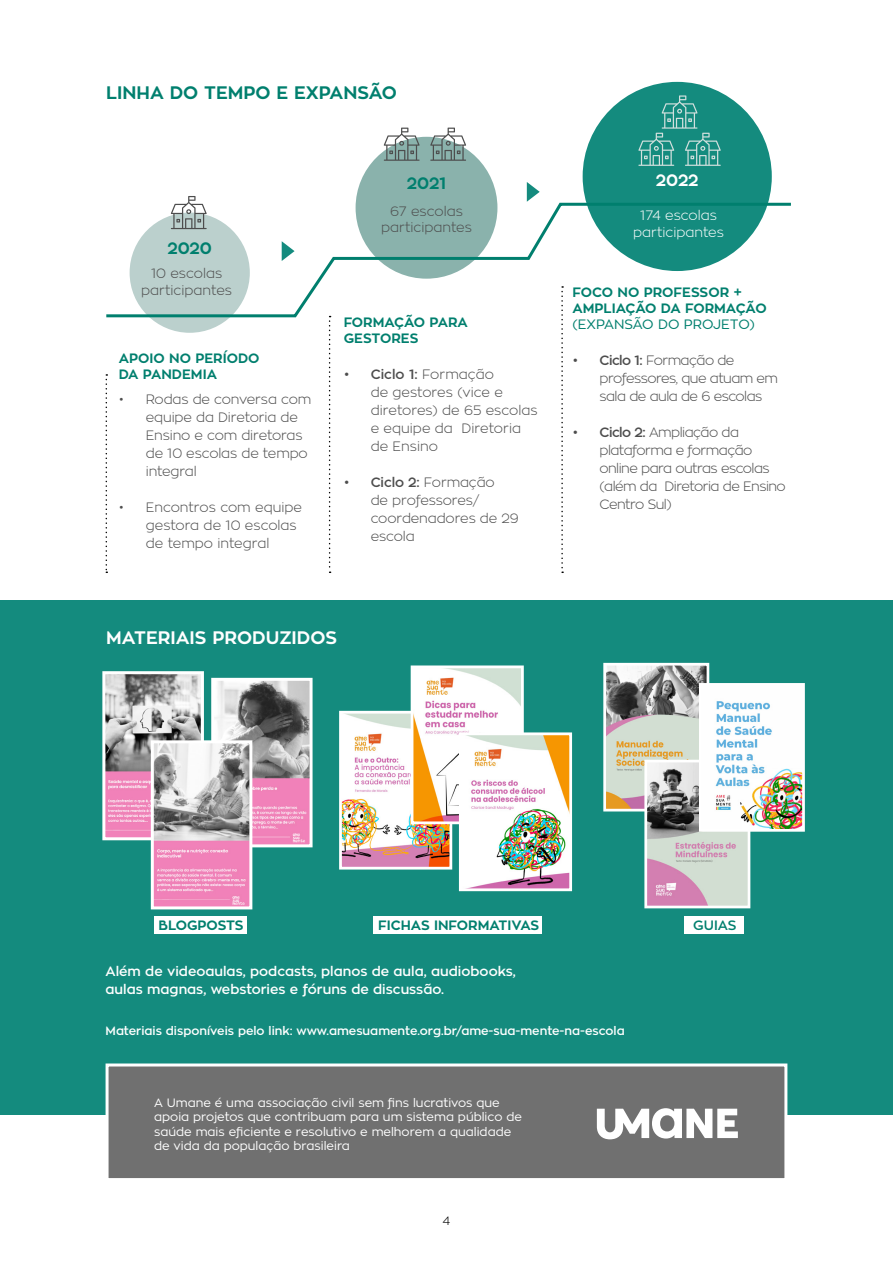
<style>
.page{position:relative;width:893px;height:1263px;background:#fff}
.page>*{position:absolute;margin:0;border:0;box-sizing:border-box;transform-origin:0 0}
.t1{font:700 18px "Zona Pro";color:#007f6e}
.t2{font:700 18px "Zona Pro";color:#fff}
.t3{font:700 16.5px "Zona Pro";color:#007f6e}
.t4{font:700 16.5px "Zona Pro";color:#fff}
.t5{font:300 13.5px/18px "Zona Pro";letter-spacing:-.01em;color:#4d4d4d}
.t6{font:300 13.5px/18px "Zona Pro";letter-spacing:-.04em;color:#4d4d4d}
.t7{font:700 13.5px/16.2px "Zona Pro";color:#007f6e}
.t8{font:600 13.5px/18px "Zona Pro";color:#fff}
.t9{font:300 13.5px/16.2px "Zona Pro";color:#fff;text-align:center}
.t10{font:13.5px "Zona Pro";color:#007f6e}
.t11{font:600 13.5px "Zona Pro";color:#007f6e}
.t12{font:12px/14.4px "Zona Pro";color:#fff}
.t13{font:600 12px "Zona Pro";color:#fff}
.t14{font:300 12px "Zona Pro";color:#000}
.s1{font-weight:600}
</style>
<div class="page">
<div style="left:0;top:601px;width:893px;height:514px;background:#148b7e"></div>
<div style="left:130px;top:213px;width:120px;height:120px;background:#bbd0cd;border-radius:50%"></div>
<div style="left:356px;top:137px;width:141px;height:142px;background:#8ab2ac;border-radius:50%"></div>
<div style="left:583px;top:82px;width:189px;height:189px;background:#148b7e;border-radius:50%"></div>
<div style="left:106px;top:1063px;width:681px;height:118px;background:#707070;border:3px solid #fff"></div>
<svg style="left:597px;top:1108px;width:141px;height:31px"></svg>
<svg style="left:527px;top:182px;width:13px;height:19px"></svg>
<svg style="left:106px;top:374px;width:1px;height:199px"></svg>
<svg style="left:329px;top:320px;width:2px;height:253px"></svg>
<svg style="left:561px;top:319px;width:2px;height:254px"></svg>
<svg style="left:106px;top:201px;width:685px;height:118px"></svg>
<svg style="left:171px;top:196px;width:36px;height:33px"></svg>
<svg style="left:384px;top:128px;width:36px;height:33px"></svg>
<svg style="left:430px;top:128px;width:36px;height:33px"></svg>
<svg style="left:638px;top:95px;width:83px;height:71px"></svg>
<img style="left:215px;top:682px;width:94px;height:161px">
<div style="left:211px;top:678px;width:102px;height:169px;border:3px solid #fff"></div>
<img style="left:106px;top:675px;width:94px;height:161px">
<div style="left:102px;top:671px;width:102px;height:169px;border:3px solid #fff"></div>
<img style="left:155px;top:744px;width:93px;height:161px">
<div style="left:151px;top:740px;width:101px;height:169px;border:3px solid #fff"></div>
<img style="left:343px;top:715px;width:105px;height:150px">
<div style="left:339px;top:711px;width:113px;height:158px;border:3px solid #fff"></div>
<img style="left:415px;top:669px;width:105px;height:151px">
<div style="left:411px;top:665px;width:113px;height:159px;border:3px solid #fff"></div>
<img style="left:463px;top:736px;width:105px;height:151px">
<div style="left:459px;top:732px;width:113px;height:159px;border:3px solid #fff"></div>
<img style="left:607px;top:667px;width:98px;height:140px">
<div style="left:603px;top:663px;width:106px;height:148px;border:3px solid #fff"></div>
<img style="left:648px;top:764px;width:98px;height:140px">
<div style="left:644px;top:760px;width:106px;height:148px;border:3px solid #fff"></div>
<img style="left:703px;top:687px;width:98px;height:141px">
<div style="left:699px;top:683px;width:106px;height:149px;border:3px solid #fff"></div>
<div style="left:154px;top:917px;width:93px;height:17px;background:#fff"></div>
<div style="left:373px;top:917px;width:168px;height:17px;background:#fff"></div>
<div style="left:684px;top:917px;width:60px;height:17px;background:#fff"></div>
<h1 class="t1" style="left:106px;top:81px;width:292px">LINHA DO TEMPO E EXPANSÃO</h1>
<p class="t3" style="left:167px;top:238px;width:46px">2020</p>
<p class="t5" style="left:141px;top:265px;width:92px;line-height:16.2px;text-align:center">10 escolas participantes</p>
<p class="t7" style="left:119px;top:350px;width:142px">APOIO NO PERÍODO<br>DA PANDEMIA</p>
<p class="t5" style="left:146px;top:390px;width:167px;text-indent:-27px">• Rodas de conversa com equipe da Diretoria de<br>Ensino e com diretoras de 10 escolas de tempo integral</p>
<p class="t5" style="left:146px;top:498px;width:158px;text-indent:-27px">• Encontros com equipe gestora de 10 escolas de tempo integral</p>
<p class="t3" style="left:407px;top:173px;width:41px">2021</p>
<p class="t4" style="left:656px;top:169px;width:44px">2022</p>
<p class="t5" style="left:381px;top:203px;width:92px;line-height:16.2px;text-align:center">67 escolas participantes</p>
<p class="t9" style="left:633px;top:207px;width:92px">174 escolas participantes</p>
<p class="t7" style="left:344px;top:314px;width:126px">FORMAÇÃO PARA<br>GESTORES</p>
<p class="t5" style="left:371px;top:365px;width:168px;text-indent:-27px"><span class="s1">• Ciclo 1:</span> Formação<br>de gestores (vice e diretores) de 65 escolas e equipe da Diretoria de Ensino</p>
<p class="t5" style="left:371px;top:473px;width:150px;text-indent:-27px"><span class="s1">• Ciclo 2:</span> Formação<br>de professores/ coordenadores de 29 escola</p>
<p class="t7" style="left:572px;top:284px;width:196px">FOCO NO PROFESSOR +<br>AMPLIAÇÃO DA FORMAÇÃO</p>
<p class="t10" style="left:572px;top:316px;width:184px">(EXPANSÃO DO PROJETO)</p>
<p class="t6" style="left:599px;top:352px;width:180px;text-indent:-27px"><span class="s1">• Ciclo 1:</span> Formação de professores, que atuam em sala de aula de 6 escolas</p>
<p class="t6" style="left:599px;top:424px;width:188px;text-indent:-27px"><span class="s1">• Ciclo 2:</span> Ampliação da plataforma e formação online para outras escolas (além da Diretoria de Ensino<br>Centro Sul)</p>
<h1 class="t2" style="left:106px;top:626px;width:232px">MATERIAIS PRODUZIDOS</h1>
<p class="t7" style="left:159px;top:918px;width:87px">BLOGPOSTS</p>
<p class="t7" style="left:378px;top:918px;width:163px">FICHAS INFORMATIVAS</p>
<p class="t11" style="left:693px;top:917px;width:45px">GUIAS</p>
<p class="t8" style="left:106px;top:962px;width:412px">Além de videoaulas, podcasts, planos de aula, audiobooks, aulas magnas, webstories e fóruns de discussão.</p>
<p class="t13" style="left:106px;top:1023px;width:521px">Materiais disponíveis pelo link: www.amesuamente.org.br/ame-sua-mente-na-escola</p>
<p class="t12" style="left:154px;top:1095px;width:369px">A Umane é uma associação civil sem fins lucrativos que apoia projetos que contribuam para um sistema público de saúde mais eficiente e resolutivo e melhorem a qualidade de vida da população brasileira</p>
<p class="t14" style="left:443px;top:1213px;width:9px">4</p>
</div>
